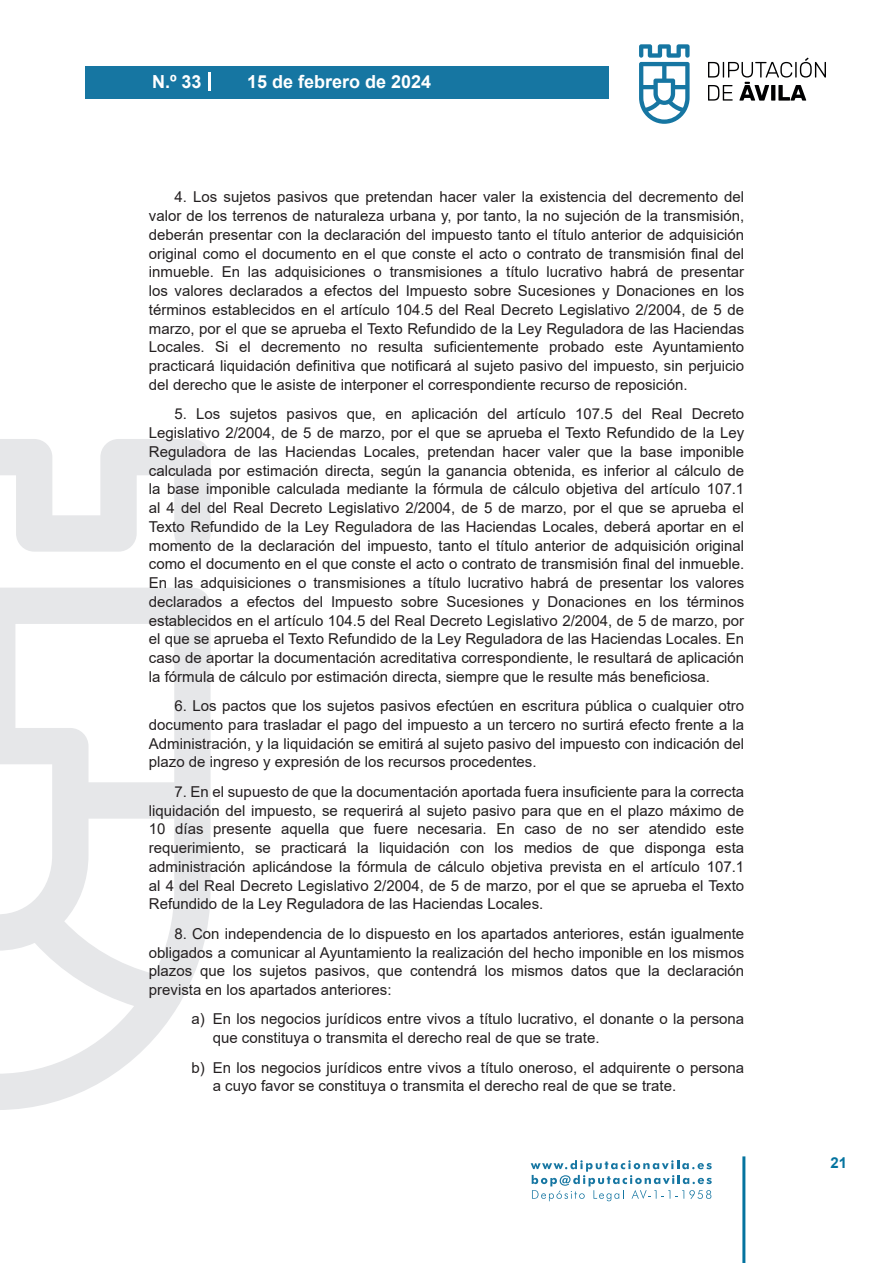
<style>
.page{position:relative;width:893px;height:1263px;background:#fff}
.page>*{position:absolute;margin:0;border:0;box-sizing:border-box;transform-origin:0 0}
.t1{font:700 18px "Arial";color:#fff}
.texto_normal{font:15px/18.8px "Arial";color:#231f20;text-align:justify}
.t2{font:700 15px "Arial";color:#04739f}
</style>
<div class="page">
<svg style="left:531px;top:1160px;width:181px;height:41px"></svg>
<div style="left:85px;top:66px;width:523px;height:33px;background:#1676a2"></div>
<svg style="left:639px;top:44px;width:51px;height:80px"></svg>
<svg style="left:708px;top:58px;width:118px;height:43px"></svg>
<hr style="left:742px;top:1156px;width:3px;height:107px;background:#04739f">
<svg style="left:208px;top:72px;width:2px;height:18px"></svg>
<svg style="left:0;top:439px;width:211px;height:671px"></svg>
<p class="t1" style="left:152px;top:69px;width:51px">N.º 33</p>
<p class="t1" style="left:247px;top:69px;width:186px">15 de febrero de 2024</p>
<p class="texto_normal" style="left:149px;top:188px;width:597px;text-indent:26px">4. Los sujetos pasivos que pretendan hacer valer la existencia del decremento del valor de los terrenos de naturaleza urbana y, por tanto, la no sujeción de la transmisión, deberán presentar con la declaración del impuesto tanto el título anterior de adquisición original como el documento en el que conste el acto o contrato de transmisión final del inmueble. En las adquisiciones o transmisiones a título lucrativo habrá de presentar los valores declarados a efectos del Impuesto sobre Sucesiones y Donaciones en los términos establecidos en el artículo 104.5 del Real Decreto Legislativo 2/2004, de 5 de marzo, por el que se aprueba el Texto Refundido de la Ley Reguladora de las Haciendas Locales. Si el decremento no resulta suficientemente probado este Ayuntamiento practicará liquidación definitiva que notificará al sujeto pasivo del impuesto, sin perjuicio del derecho que le asiste de interponer el correspondiente recurso de reposición.</p>
<p class="texto_normal" style="left:149px;top:405px;width:597px;text-indent:26px">5. Los sujetos pasivos que, en aplicación del artículo 107.5 del Real Decreto Legislativo 2/2004, de 5 de marzo, por el que se aprueba el Texto Refundido de la Ley Reguladora de las Haciendas Locales, pretendan hacer valer que la base imponible calculada por estimación directa, según la ganancia obtenida, es inferior al cálculo de la base imponible calculada mediante la fórmula de cálculo objetiva del artículo 107.1 al 4 del del Real Decreto Legislativo 2/2004, de 5 de marzo, por el que se aprueba el Texto Refundido de la Ley Reguladora de las Haciendas Locales, deberá aportar en el momento de la declaración del impuesto, tanto el título anterior de adquisición original como el documento en el que conste el acto o contrato de transmisión final del inmueble.<br>En las adquisiciones o transmisiones a título lucrativo habrá de presentar los valores declarados a efectos del Impuesto sobre Sucesiones y Donaciones en los términos establecidos en el artículo 104.5 del Real Decreto Legislativo 2/2004, de 5 de marzo, por el que se aprueba el Texto Refundido de la Ley Reguladora de las Haciendas Locales. En caso de aportar la documentación acreditativa correspondiente, le resultará de aplicación la fórmula de cálculo por estimación directa, siempre que le resulte más beneficiosa.</p>
<p class="texto_normal" style="left:149px;top:696px;width:597px;text-indent:26px">6. Los pactos que los sujetos pasivos efectúen en escritura pública o cualquier otro documento para trasladar el pago del impuesto a un tercero no surtirá efecto frente a la Administración, y la liquidación se emitirá al sujeto pasivo del impuesto con indicación del plazo de ingreso y expresión de los recursos procedentes.</p>
<p class="texto_normal" style="left:149px;top:782px;width:597px;text-indent:26px">7. En el supuesto de que la documentación aportada fuera insuficiente para la correcta liquidación del impuesto, se requerirá al sujeto pasivo para que en el plazo máximo de 10 días presente aquella que fuere necesaria. En caso de no ser atendido este requerimiento, se practicará la liquidación con los medios de que disponga esta administración aplicándose la fórmula de cálculo objetiva prevista en el artículo 107.1 al 4 del Real Decreto Legislativo 2/2004, de 5 de marzo, por el que se aprueba el Texto Refundido de la Ley Reguladora de las Haciendas Locales.</p>
<p class="texto_normal" style="left:149px;top:924px;width:597px;text-indent:26px">8. Con independencia de lo dispuesto en los apartados anteriores, están igualmente obligados a comunicar al Ayuntamiento la realización del hecho imponible en los mismos plazos que los sujetos pasivos, que contendrá los mismos datos que la declaración prevista en los apartados anteriores:</p>
<p class="texto_normal" style="left:213px;top:1010px;width:533px;text-indent:-21px">a) En los negocios jurídicos entre vivos a título lucrativo, el donante o la persona que constituya o transmita el derecho real de que se trate.</p>
<p class="texto_normal" style="left:213px;top:1058px;width:533px;text-indent:-21px">b) En los negocios jurídicos entre vivos a título oneroso, el adquirente o persona a cuyo favor se constituya o transmita el derecho real de que se trate.</p>
<p class="t2" style="left:831px;top:1152px;width:18px">21</p>
</div>
